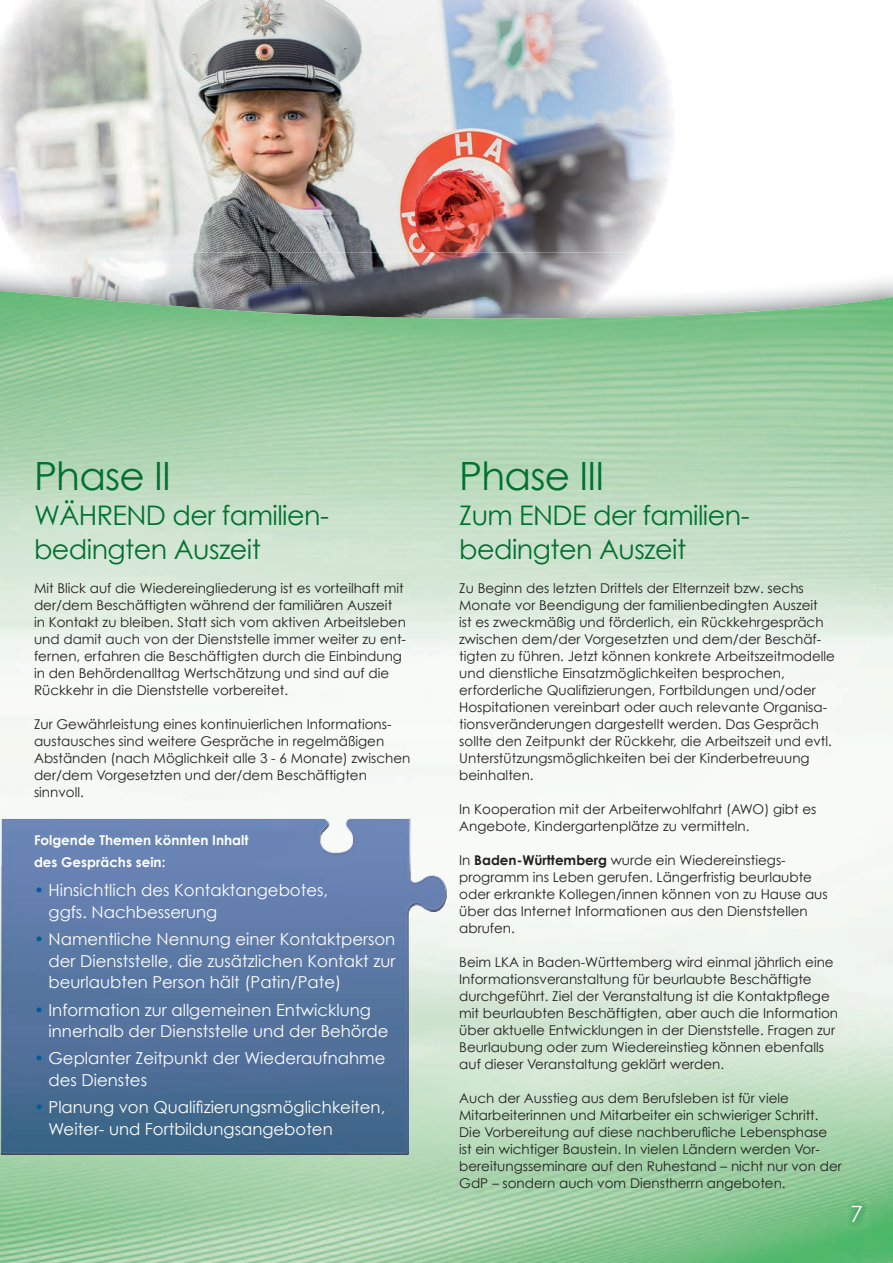
<style>
.page{position:relative;width:893px;height:1263px;background:#fff}
.page>*{position:absolute;margin:0;border:0;box-sizing:border-box;transform-origin:0 0}
.t1{font:39px "Century Gothic";letter-spacing:-.02em;color:#01712f}
.t2{font:27px/34px "Century Gothic";letter-spacing:-.02em;color:#01712f}
.t3{font:22.5px "Century Gothic";color:#fff}
.t4{font:16.5px/21.3px "Century Gothic";color:#fff}
.t5{font:13.5px/17px "Century Gothic";color:#231f20}
.t6{font:700 13.5px/21.3px "Century Gothic";color:#fff}
.s1{color:#015a9d}
.s2{font-weight:700}
</style>
<div class="page">
<img style="left:0;top:0;width:674px;height:252px">
<img style="left:18px;top:252px;width:621px;height:45px">
<img style="left:0;top:297px;width:893px;height:966px">
<img style="left:846px;top:1199px;width:23px;height:30px">
<img style="left:50px;top:819px;width:396px;height:335px">
<img style="left:1px;top:818px;width:409px;height:48px">
<img style="left:1px;top:865px;width:49px;height:290px">
<img style="left:398px;top:864px;width:49px;height:291px">
<img style="left:50px;top:1154px;width:349px;height:1px">
<h1 class="t1" style="left:34px;top:453px;width:138px">Phase II</h1>
<h2 class="t2" style="left:34px;top:497px;width:297px">WäHREND der familien&shy;bedingten Auszeit</h2>
<p class="t5" style="left:34px;top:579px;width:374px">Mit Blick auf die Wiedereingliederung ist es vorteilhaft mit der/dem Beschäftigten während der familiären Auszeit in Kontakt zu bleiben. Statt sich vom aktiven Arbeitsleben und damit auch von der Dienststelle immer weiter zu ent&shy;fernen, erfahren die Beschäftigten durch die Einbindung in den Behördenalltag Wertschätzung und sind auf die Rückkehr in die Dienststelle vorbereitet.</p>
<p class="t5" style="left:34px;top:715px;width:378px">Zur Gewährleistung eines kontinuierlichen Informations&shy;austausches sind weitere Gespräche in regelmäßigen Abständen (nach Möglichkeit alle 3 - 6 Monate) zwischen der/dem Vorgesetzten und der/dem Beschäftigten sinnvoll.</p>
<p class="t6" style="left:34px;top:829px;width:216px">Folgende Themen könnten Inhalt des Gesprächs sein:</p>
<p class="t4" style="left:49px;top:880px;width:281px;text-indent:-15px"><span class="s1">•</span> Hinsichtlich des Kontaktangebotes, ggfs. Nachbesserung</p>
<p class="t4" style="left:49px;top:928px;width:348px;text-align:justify;text-indent:-15px"><span class="s1">•</span> Namentliche Nennung einer Kontaktperson der Dienststelle, die zusätzlichen Kontakt zur beurlaubten Person hält (Patin/Pate)</p>
<p class="t4" style="left:49px;top:999px;width:342px;text-indent:-15px"><span class="s1">•</span> Information zur allgemeinen Entwicklung innerhalb der Dienststelle und der Behörde</p>
<p class="t4" style="left:49px;top:1047px;width:338px;text-indent:-15px"><span class="s1">•</span> Geplanter Zeitpunkt der Wiederaufnahme des Dienstes</p>
<p class="t4" style="left:49px;top:1096px;width:338px;text-indent:-15px"><span class="s1">•</span> Planung von Qualifizierungsmöglichkeiten,<br>Weiter- und Fortbildungsangeboten</p>
<h1 class="t1" style="left:459px;top:453px;width:147px">Phase III</h1>
<h2 class="t2" style="left:459px;top:497px;width:292px">Zum ENDE der familien&shy;bedingten Auszeit</h2>
<p class="t5" style="left:459px;top:579px;width:377px">Zu Beginn des letzten Drittels der Elternzeit bzw. sechs Monate vor Beendigung der familienbedingten Auszeit<br>ist es zweckmäßig und förderlich, ein Rückkehrgespräch zwischen dem/der Vorgesetzten und dem/der Beschäf&shy;tigten zu führen. Jetzt können konkrete Arbeitszeit modelle und dienstliche Einsatzmöglichkeiten besprochen, erforder liche Qualifizierungen, Fortbildungen und/oder Hospitationen vereinbart oder auch relevante Organisa&shy;tionsveränderungen dargestellt werden. Das Gespräch sollte den Zeitpunkt der Rückkehr, die Arbeitszeit und evtl.<br>Unterstützungsmöglichkeiten bei der Kinderbetreuung beinhalten.</p>
<p class="t5" style="left:459px;top:800px;width:359px">In Kooperation mit der Arbeiterwohlfahrt (AWo) gibt es<br>Angebote, Kindergartenplätze zu vermitteln.</p>
<p class="t5" style="left:459px;top:851px;width:370px">In <span class="s2">Baden-Württemberg</span> wurde ein Wiedereinstiegs&shy;programm ins Leben gerufen. Längerfristig beurlaubte oder erkrankte Kollegen/innen können von zu Hause aus über das Internet Informationen aus den Dienststellen abrufen.</p>
<p class="t5" style="left:459px;top:953px;width:380px">Beim LKA in Baden-Württemberg wird einmal jährlich eine Informationsveranstaltung für beurlaubte Beschäftigte durchgeführt. Ziel der Veranstaltung ist die Kontaktpflege mit beurlaubten Beschäftigten, aber auch die Information über aktuelle Entwicklungen in der Dienststelle. Fragen zur Beurlaubung oder zum Wiedereinstieg können ebenfalls auf dieser Veranstaltung geklärt werden.</p>
<p class="t5" style="left:459px;top:1089px;width:384px">Auch der Ausstieg aus dem Berufsleben ist für viele Mitarbeiterinnen und Mitarbeiter ein schwieriger Schritt.<br>Die Vorbereitung auf diese nachberufliche Lebensphase ist ein wichtiger Baustein. In vielen Ländern werden Vor&shy;bereitungsseminare auf den Ruhestand – nicht nur von der GdP – sondern auch vom Dienstherrn angeboten.</p>
<h3 class="t3" style="left:850px;top:1200px;width:14px">7</h3>
</div>
